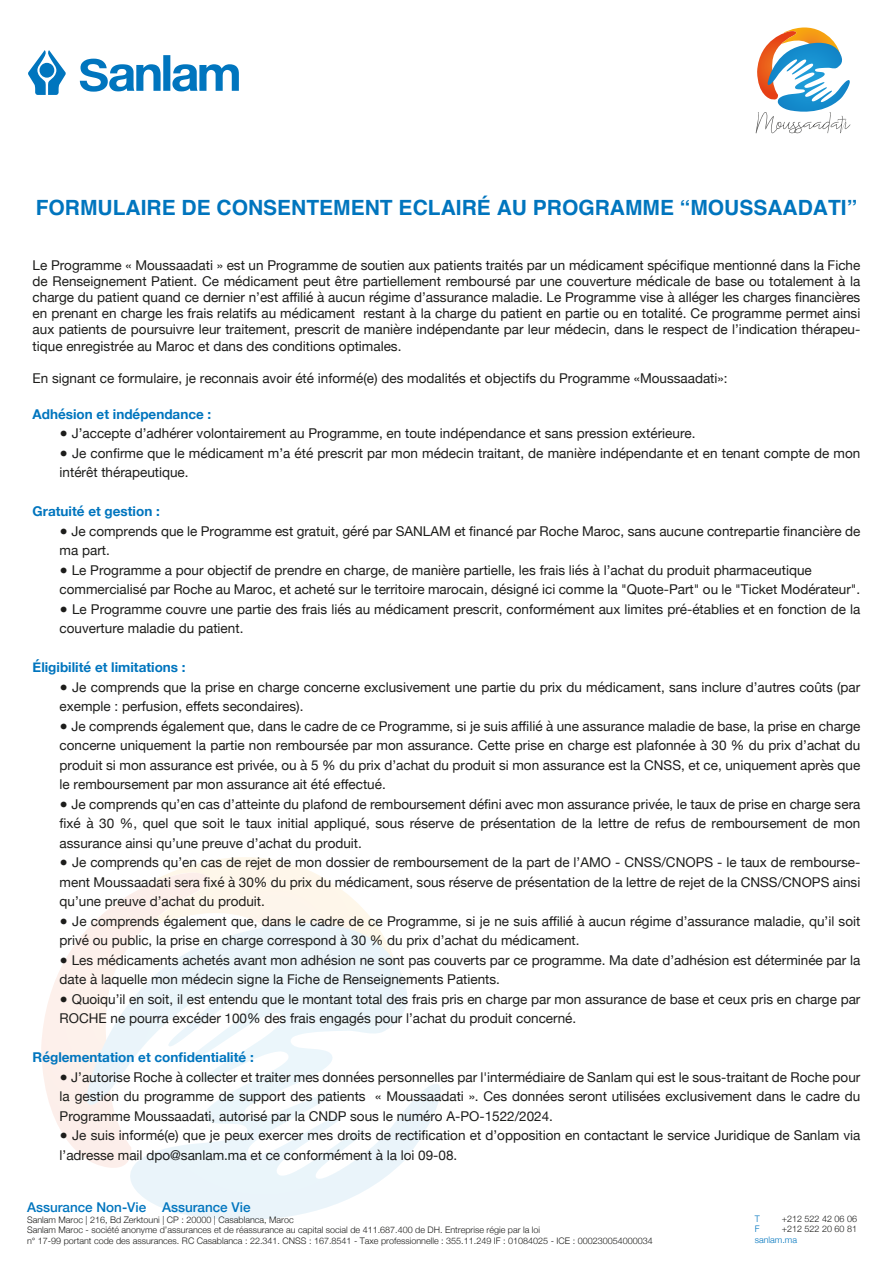
<style>
.page{position:relative;width:893px;height:1263px;background:#fff}
.page>*{position:absolute;margin:0;border:0;box-sizing:border-box;transform-origin:0 0}
.t1{font:700 21px "Helvetica";color:#0075be}
.t2{font:13.5px/19.5px "Helvetica Neue";color:#1d1d1b}
.t3{font:700 13.5px "Helvetica Neue";color:#0075be}
.t4{font:500 13.5px "Helvetica Neue";color:#0075be}
.t5{font:300 9px/10.5px "Helvetica Neue";color:#1d1d1b}
.t6{font:300 9px "Helvetica Neue";color:#0075be}
</style>
<div class="page">
<svg style="left:170px;top:857px;width:217px;height:85px"></svg>
<svg style="left:218px;top:912px;width:55px;height:30px"></svg>
<svg style="left:41px;top:873px;width:177px;height:285px"></svg>
<svg style="left:85px;top:942px;width:356px;height:278px"></svg>
<svg style="left:756px;top:27px;width:94px;height:107px"></svg>
<svg style="left:28px;top:50px;width:211px;height:45px"></svg>
<h1 class="t1" style="left:36px;top:190px;width:823px">FORMULAIRE DE CONSENTEMENT ECLAIRÉ AU PROGRAMME “MOUSSAADATI”</h1>
<p class="t2" style="left:33px;top:258px;width:829px;line-height:16.2px;text-align:justify">Le Programme « Moussaadati » est un Programme de soutien aux patients traités par un médicament spécifique mentionné dans la Fiche de Renseignement Patient. Ce médicament peut être partiellement remboursé par une couverture médicale de base ou totalement à la charge du patient quand ce dernier n’est affilié à aucun régime d’assurance maladie. Le Programme vise à alléger les charges financières en prenant en charge les frais relatifs au médicament restant à la charge du patient en partie ou en totalité. Ce programme permet ainsi aux patients de poursuivre leur traitement, prescrit de manière indépendante par leur médecin, dans le respect de l’indication thérapeu&shy;tique enregistrée au Maroc et dans des conditions optimales.</p>
<p class="t2" style="left:33px;top:369px;width:696px">En signant ce formulaire, je reconnais avoir été informé(e) des modalités et objectifs du Programme «Moussaadati»:</p>
<p class="t3" style="left:33px;top:403px;width:180px">Adhésion et indépendance :</p>
<p class="t2" style="left:60px;top:424px;width:637px">● J’accepte d’adhérer volontairement au Programme, en toute indépendance et sans pression extérieure.</p>
<p class="t2" style="left:60px;top:444px;width:802px">● Je confirme que le médicament m’a été prescrit par mon médecin traitant, de manière indépendante et en tenant compte de mon intérêt thérapeutique.</p>
<p class="t3" style="left:33px;top:501px;width:129px">Gratuité et gestion :</p>
<p class="t2" style="left:60px;top:522px;width:802px">● Je comprends que le Programme est gratuit, géré par SANLAM et financé par Roche Maroc, sans aucune contrepartie financière de ma part.</p>
<p class="t2" style="left:60px;top:561px;width:802px">● Le Programme a pour objectif de prendre en charge, de manière partielle, les frais liés à l’achat du produit pharmaceutique commercialisé par Roche au Maroc, et acheté sur le territoire marocain, désigné ici comme la "Quote-Part" ou le "Ticket Modérateur".</p>
<p class="t2" style="left:60px;top:600px;width:802px">● Le Programme couvre une partie des frais liés au médicament prescrit, conformément aux limites pré-établies et en fonction de la couverture maladie du patient.</p>
<p class="t3" style="left:33px;top:657px;width:155px">Éligibilité et limitations :</p>
<p class="t2" style="left:60px;top:678px;width:802px">● Je comprends que la prise en charge concerne exclusivement une partie du prix du médicament, sans inclure d’autres coûts (par exemple : perfusion, effets secondaires).</p>
<p class="t2" style="left:60px;top:717px;width:802px;text-align:justify">● Je comprends également que, dans le cadre de ce Programme, si je suis affilié à une assurance maladie de base, la prise en charge concerne uniquement la partie non remboursée par mon assurance. Cette prise en charge est plafonnée à 30 % du prix d’achat du produit si mon assurance est privée, ou à 5 % du prix d’achat du produit si mon assurance est la CNSS, et ce, uniquement après que le remboursement par mon assurance ait été effectué.</p>
<p class="t2" style="left:60px;top:795px;width:802px;text-align:justify">● Je comprends qu’en cas d’atteinte du plafond de remboursement défini avec mon assurance privée, le taux de prise en charge sera fixé à 30 %, quel que soit le taux initial appliqué, sous réserve de présentation de la lettre de refus de remboursement de mon assurance ainsi qu’une preuve d’achat du produit.</p>
<p class="t2" style="left:60px;top:853px;width:802px;text-align:justify">● Je comprends qu’en cas de rejet de mon dossier de remboursement de la part de l’AMO - CNSS/CNOPS - le taux de rembourse&shy;ment Moussaadati sera fixé à 30% du prix du médicament, sous réserve de présentation de la lettre de rejet de la CNSS/CNOPS ainsi qu’une preuve d’achat du produit.</p>
<p class="t2" style="left:60px;top:912px;width:802px">● Je comprends également que, dans le cadre de ce Programme, si je ne suis affilié à aucun régime d’assurance maladie, qu’il soit privé ou public, la prise en charge correspond à 30 % du prix d’achat du médicament.</p>
<p class="t2" style="left:60px;top:951px;width:802px">● Les médicaments achetés avant mon adhésion ne sont pas couverts par ce programme. Ma date d’adhésion est déterminée par la date à laquelle mon médecin signe la Fiche de Renseignements Patients.</p>
<p class="t2" style="left:60px;top:990px;width:802px">● Quoiqu’il en soit, il est entendu que le montant total des frais pris en charge par mon assurance de base et ceux pris en charge par<br>ROCHE ne pourra excéder 100% des frais engagés pour l’achat du produit concerné.</p>
<p class="t3" style="left:33px;top:1047px;width:223px">Réglementation et confidentialité :</p>
<p class="t2" style="left:60px;top:1068px;width:802px;text-align:justify">● J’autorise Roche à collecter et traiter mes données personnelles par l'intermédiaire de Sanlam qui est le sous-traitant de Roche pour la gestion du programme de support des patients « Moussaadati ». Ces données seront utilisées exclusivement dans le cadre du Programme Moussaadati, autorisé par la CNDP sous le numéro A-PO-1522/2024.</p>
<p class="t2" style="left:60px;top:1126px;width:802px">● Je suis informé(e) que je peux exercer mes droits de rectification et d’opposition en contactant le service Juridique de Sanlam via l’adresse mail dpo@sanlam.ma et ce conformément à la loi 09-08.</p>
<p class="t4" style="left:27px;top:1197px;width:225px">Assurance Non-Vie Assurance Vie</p>
<p class="t5" style="left:27px;top:1214px;width:627px">Sanlam Maroc | 216, Bd Zerktouni | CP : 20000 | Casablanca, Maroc<br>Sanlam Maroc - société anonyme d’assurances et de réassurance au capital social de 411.687.400 de DH. Entreprise régie par la loi<br>n° 17-99 portant code des assurances. RC Casablanca : 22.341. CNSS : 167.8541 - Taxe professionnelle : 355.11.249 IF : 01084025 - ICE : 000230054000034</p>
<p class="t6" style="left:755px;top:1211px;width:7px">T</p>
<p class="t5" style="left:782px;top:1212px;width:77px">+212 522 42 06 06</p>
<p class="t6" style="left:755px;top:1222px;width:6px">F</p>
<p class="t5" style="left:782px;top:1223px;width:77px">+212 522 20 60 81</p>
<p class="t6" style="left:755px;top:1232px;width:44px">sanlam.ma</p>
</div>
